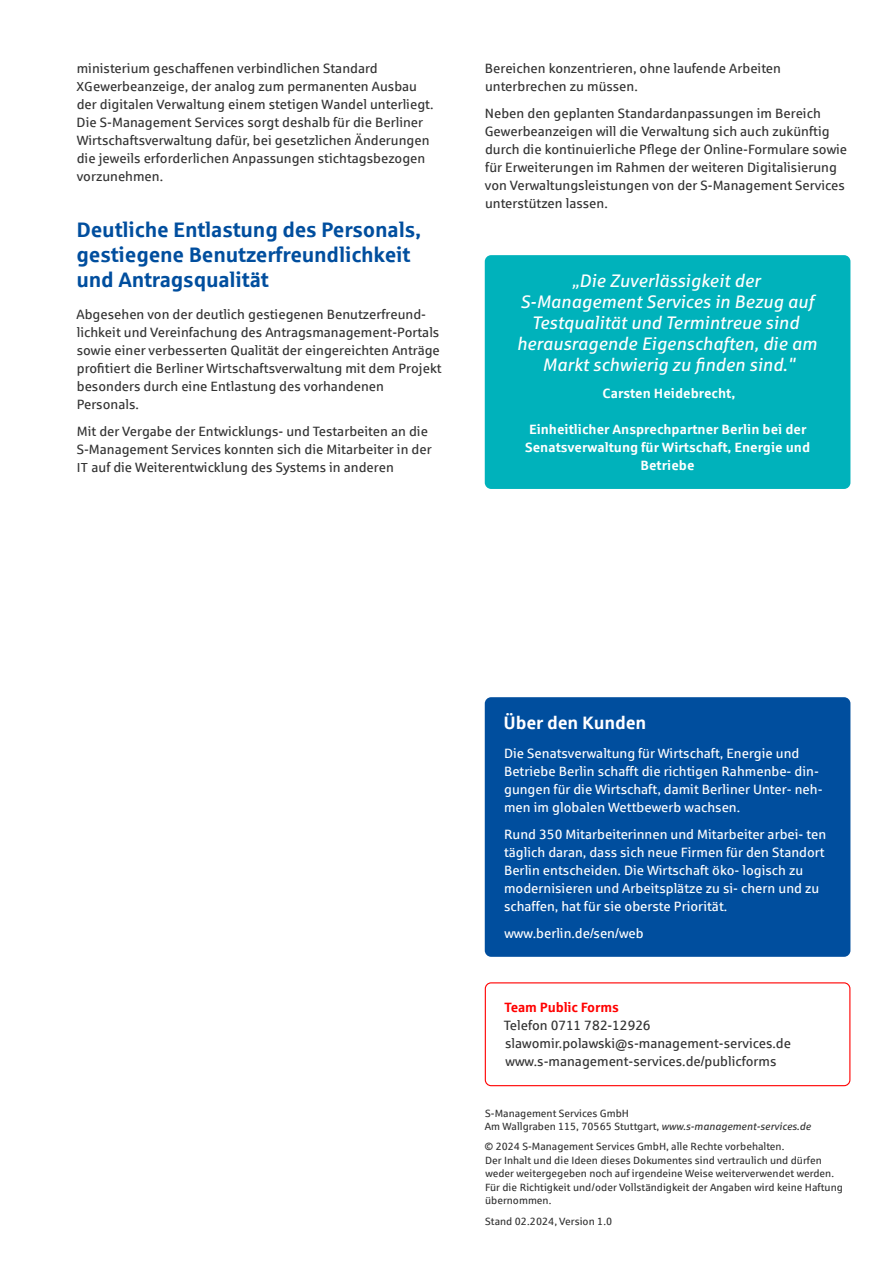
<style>
.page{position:relative;width:893px;height:1263px;background:#fff}
.page>*{position:absolute;margin:0;border:0;box-sizing:border-box;transform-origin:0 0}
.t1{font:700 21px/25.2px "Sparkasse Rg";letter-spacing:-.01em;color:#004e9e}
.t2{font:italic 18px/21px "Sparkasse Rg";color:#fff;text-align:center}
.t3{font:700 18px "Sparkasse Rg";letter-spacing:-.01em;color:#fff}
.t4{font:13.5px/18px "Sparkasse Rg";color:#333}
.t5{font:13.5px/18px "Sparkasse Rg";color:#fff}
.t6{font:700 13.5px/18px "Sparkasse Rg";color:#fff;text-align:center}
.t7{font:700 13.5px "Sparkasse Rg";letter-spacing:-.01em;color:#f00}
.t8{font:10.5px/13.5px "Sparkasse Rg";color:#333}
.s1{font-size:13.05px}
.s2{font-style:italic}
</style>
<div class="page">
<div style="left:485px;top:255px;width:365px;height:234px;background:#00b2bb;border-radius:6px"></div>
<div style="left:485px;top:697px;width:365px;height:260px;background:#004e9e;border-radius:6px"></div>
<div style="left:485px;top:982px;width:365px;height:104px;border:1px solid #f00;border-radius:6px"></div>
<p class="t4" style="left:76px;top:59px;width:358px">ministerium geschaffenen verbindlichen Standard <span class="s1">XG</span>ewerbeanzeige, der analog zum permanenten Ausbau der digitalen Verwaltung einem stetigen Wandel unterliegt.<br>Die S-Management Services sorgt deshalb für die Berliner Wirtschaftsverwaltung dafür, bei gesetzlichen Änderungen die jeweils erforderlichen Anpassungen stichtagsbezogen vorzunehmen.</p>
<h1 class="t1" style="left:76px;top:216px;width:346px">Deutliche Entlastung des Personals, gestiegene Benutzerfreundlichkeit und Antragsqualität</h1>
<p class="t4" style="left:77px;top:305px;width:367px">Abgesehen von der deutlich gestiegenen Benutzerfreund&shy;lichkeit und Vereinfachung des Antragsmanagement-Portals sowie einer verbesserten Qualität der eingereichten Anträge profitiert die Berliner Wirtschaftsverwaltung mit dem Projekt besonders durch eine Entlastung des vorhandenen Personals.</p>
<p class="t4" style="left:77px;top:422px;width:357px">Mit der Vergabe der Entwicklungs- und Testarbeiten an die<br>S-Management Services konnten sich die Mitarbeiter in der<br><span class="s1">IT</span> auf die Weiterentwicklung des Systems in anderen</p>
<p class="t4" style="left:485px;top:59px;width:298px">Bereichen konzentrieren, ohne laufende Arbeiten unterbrechen zu müssen.</p>
<p class="t4" style="left:485px;top:104px;width:364px">Neben den geplanten Standardanpassungen im Bereich Gewerbeanzeigen will die Verwaltung sich auch zukünftig durch die kontinuierliche Pflege der Online-Formulare sowie für Erweiterungen im Rahmen der weiteren Digitalisierung von Verwaltungsleistungen von der S-Management Services unterstützen lassen.</p>
<h2 class="t2" style="left:517px;top:270px;width:302px">„Die Zuverlässigkeit der S-Management Services in Bezug auf Testqualität und Termintreue sind herausragende Eigenschaften, die am Markt schwierig zu finden sind."</h2>
<p class="t6" style="left:603px;top:384px;width:134px">Carsten Heidebrecht,</p>
<p class="t6" style="left:525px;top:420px;width:286px">Einheitlicher Ansprechpartner Berlin bei der<br>Senatsverwaltung für Wirtschaft, Energie und<br>Betriebe</p>
<h2 class="t3" style="left:504px;top:711px;width:144px">Über den Kunden</h2>
<p class="t5" style="left:504px;top:744px;width:320px">Die Senatsverwaltung für Wirtschaft, Energie und Betriebe Berlin schafft die richtigen Rahmenbe- din&shy;gungen für die Wirtschaft, damit Berliner Unter- neh&shy;men im globalen Wettbewerb wachsen.</p>
<p class="t5" style="left:504px;top:824px;width:324px">Rund 350 Mitarbeiterinnen und Mitarbeiter arbei- ten täglich daran, dass sich neue Firmen für den Standort Berlin entscheiden. Die Wirtschaft öko- logisch zu modernisieren und Arbeitsplätze zu si- chern und zu schaffen, hat für sie oberste Priorität.</p>
<p class="t5" style="left:504px;top:923px;width:141px">www.berlin.de/sen/web</p>
<p class="t7" style="left:505px;top:999px;width:116px">Team Public Forms</p>
<p class="t4" style="left:504px;top:1016px;width:289px">Telefon 0711 782-12926 slawomir.polawski@s-management-services.de www.s-management-services.de/publicforms</p>
<p class="t8" style="left:485px;top:1106px;width:328px">S-Management Services GmbH<br>Am Wallgraben 115, 70565 Stuttgart, <span class="s2">www.s-management-services.de</span></p>
<p class="t8" style="left:484px;top:1140px;width:360px">© 2024 S-Management Services GmbH, alle Rechte vorbehalten.<br>Der Inhalt und die Ideen dieses Dokumentes sind vertraulich und dürfen weder weitergegeben noch auf irgendeine Weise weiterverwendet werden.<br>Für die Richtigkeit und/oder Vollständigkeit der Angaben wird keine Haftung übernommen.</p>
<p class="t8" style="left:485px;top:1214px;width:128px">Stand 02.2024, Version 1.0</p>
</div>
